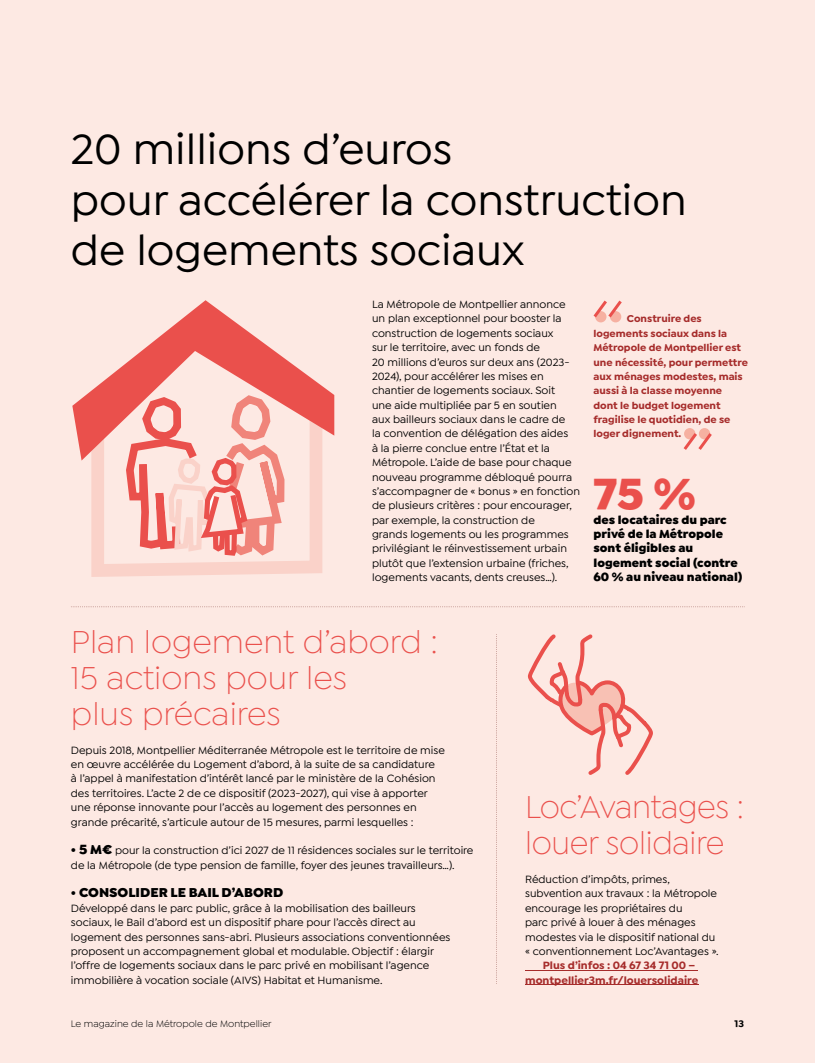
<style>
.page{position:relative;width:815px;height:1063px;background:#fde9e3}
.page>*{position:absolute;margin:0;border:0;box-sizing:border-box;transform-origin:0 0}
.t1{font:500 45px/50.2px "Isidora Sans";color:#000}
.t2{font:900 45px "Isidora Sans";color:#ea504c}
.t3{font:300 33.75px/36px "Isidora Sans";color:#ea504c}
.t4{font:300 33.75px/36px "Isidora Sans";color:#ea504c;scale:.96 1}
.t5{font:900 13.75px "Isidora Sans";color:#000}
.t6{font:900 12.5px/14.4px "Isidora Sans";color:#000}
.t7{font:500 11.25px/14.4px "Isidora Sans";color:#000}
.t8{font:700 11.25px/14.4px "Isidora Sans";color:#a62c2b;text-align:right}
.t9{font:700 10.62px/14.4px "Isidora Sans";color:#a62c2b}
.t10{font:10px "Isidora Sans";color:#000}
.t11{font:700 10px "Isidora Sans";color:#000}
.s1{font-weight:900;font-size:13.75px}
</style>
<div class="page">
<svg style="left:71px;top:607px;width:672px;height:1px"></svg>
<svg style="left:496px;top:634px;width:1px;height:350px"></svg>
<div style="left:595px;top:311px;width:11px;height:11px;background:#f6b0a1;border-radius:50%"></div>
<div style="left:610px;top:311px;width:11px;height:11px;background:#f6b0a1;border-radius:50%"></div>
<svg style="left:594px;top:301px;width:28px;height:16px"></svg>
<div style="left:699px;top:428px;width:11px;height:11px;background:#f6b0a1;border-radius:50%"></div>
<div style="left:684px;top:428px;width:11px;height:11px;background:#f6b0a1;border-radius:50%"></div>
<svg style="left:684px;top:433px;width:28px;height:17px"></svg>
<hr style="left:525px;top:970px;width:173px;height:1px;background:#a62c2b">
<hr style="left:525px;top:985px;width:173px;height:1px;background:#a62c2b">
<svg style="left:91px;top:461px;width:231px;height:116px"></svg>
<svg style="left:288px;top:361px;width:46px;height:100px"></svg>
<svg style="left:72px;top:354px;width:216px;height:179px"></svg>
<svg style="left:122px;top:300px;width:157px;height:260px"></svg>
<svg style="left:527px;top:634px;width:126px;height:141px"></svg>
<h1 class="t1" style="left:71px;top:124px;width:617px">20 millions d’euros<br>pour accélérer la construction de logements sociaux</h1>
<p class="t7" style="left:372px;top:297px;width:209px">La Métropole de Montpellier annonce un plan exceptionnel pour booster la construction de logements sociaux<br>sur le territoire, avec un fonds de<br>20 millions d’euros sur deux ans (2023- 2024), pour accélérer les mises en chantier de logements sociaux. Soit<br>une aide multipliée par 5 en soutien<br>aux bailleurs sociaux dans le cadre de<br>la convention de délégation des aides<br>à la pierre conclue entre l’ État et la Métropole. L’aide de base pour chaque nouveau programme débloqué pourra s’accompagner de « bonus » en fonction de plusieurs critères : pour encourager , par exemple , la construction de<br>grands logements ou les programmes privilégiant le réinvestissement urbain plutôt que l’extension urbaine (friches, logements vacants, dents creuses…).</p>
<p class="t9" style="left:594px;top:312px;width:156px;text-indent:33px">Construire des logements sociaux dans la<br>Métropole de Montpellier est une nécessité, pour permettre aux ménages modestes, mais aussi à la classe moyenne dont le budget logement fragilise le quotidien, de se loger dignement.</p>
<h1 class="t2" style="left:594px;top:465px;width:104px">75 %</h1>
<p class="t6" style="left:594px;top:512px;width:150px">des locataires du parc privé de la Métropole sont éligibles au logement social (contre<br>60 % au niveau national)</p>
<h2 class="t3" style="left:71px;top:624px;width:369px">Plan logement d’abord :<br>15 actions pour les<br>plus précaires</h2>
<p class="t7" style="left:71px;top:743px;width:376px">Depuis 2018, Montpellier Méditerranée Métropole est le territoire de mise en œuvre accélérée du Logement d’abord, à la suite de sa candidature<br>à l’appel à manifestation d’intérêt lancé par le ministère de la Cohésion des territoires. L’acte 2 de ce dispositif (2023-2027) , qui vise à apporter une réponse innovante pour l’accès au logement des personnes en grande précarité, s’articule autour de 15 mesures, parmi lesquelles :</p>
<p class="t7" style="left:71px;top:843px;width:404px"><span class="s1">• 5 M€</span> pour la construction d’ici 2027 de 11 résidences sociales sur le territoire de la Métropole (de type pension de famille, fo yer des jeunes travailleurs…).</p>
<p class="t5" style="left:71px;top:884px;width:214px">• CONSOLIDER LE BAIL D’ABORD</p>
<p class="t7" style="left:71px;top:901px;width:381px">Développé dans le parc public, grâce à la mobilisation des bailleurs sociaux, le Bail d’abord est un dispositif phare pour l’accès direct au logement des personnes sans-abri . Plusieurs associations conventionnées proposent un accompagnement global et modulable. Objectif : élargir l’offre de logements sociaux dans le parc privé en mobilisant l’agence immobilière à vocation sociale (AIVS) Habitat et Humanisme.</p>
<h2 class="t4" style="left:525px;top:789px;width:230px">Loc’Avantage s : louer solidaire</h2>
<p class="t7" style="left:525px;top:872px;width:195px">Réduction d’impôts, primes, subvention aux travaux : la Métropole encourage les propriétaires du<br>parc privé à louer à des ménages modestes via le dispositif national du « conventionnement Loc’Avantages ».</p>
<p class="t8" style="left:525px;top:958px;width:175px">Plus d’infos : 04 67 34 71 00 – montpellier3m.fr/louersolidaire</p>
<p class="t10" style="left:71px;top:1018px;width:202px">Le magazine de la Métropole de Montpellier</p>
<p class="t11" style="left:735px;top:1017px;width:11px">13</p>
</div>
